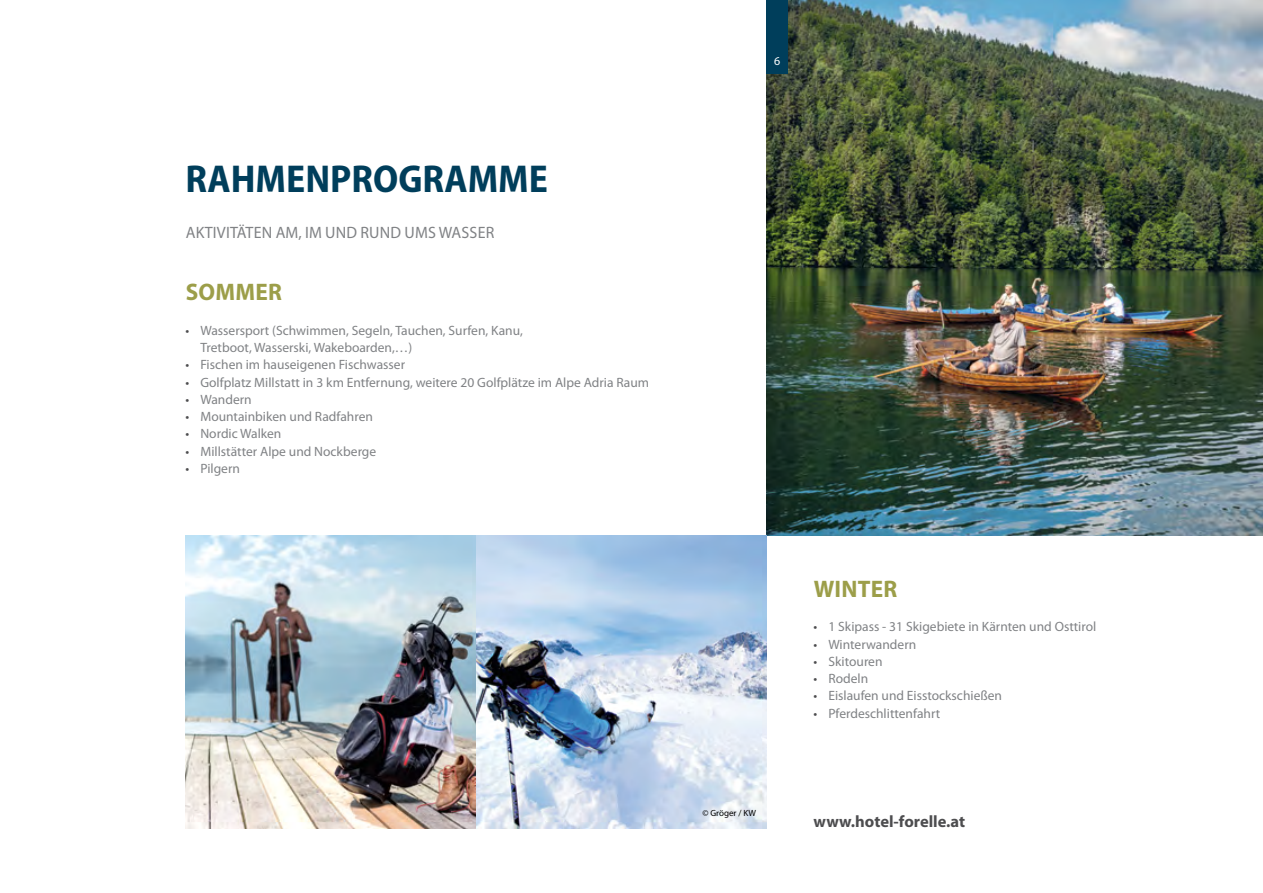
<style>
.page{position:relative;width:1263px;height:893px;background:#fff}
.page>*{position:absolute;margin:0;border:0;box-sizing:border-box;transform-origin:0 0}
.t1{font:700 semi-condensed 39px "Myriad Pro";color:#003e5b}
.t2{font:700 24px "Myriad Pro";letter-spacing:.01em;color:#9c9e49}
.t3{font:16.5px "Myriad Pro";letter-spacing:.01em;color:#808285}
.t4{font:700 16.5px "Myriad Pro";color:#4d4d4f}
.t5{font:13.5px/17.2px "Myriad Pro";color:#808285}
.t6{font:12px "Myriad Pro";color:#fff}
.t7{font:9px "Myriad Pro";color:#000}
.s1{color:#4d4d4f}
</style>
<div class="page">
<img style="left:767px;top:0;width:496px;height:536px">
<div style="left:767px;top:0;width:21px;height:74px;background:#003e5b"></div>
<img style="left:186px;top:536px;width:290px;height:292px">
<img style="left:476px;top:536px;width:291px;height:292px">
<h1 class="t1" style="left:186px;top:157px;width:364px">RAHMENPROGRAMME</h1>
<p class="t3" style="left:186px;top:223px;width:310px">Aktivitäten am, im und rund ums Wass er</p>
<h2 class="t2" style="left:186px;top:279px;width:98px">Sommer</h2>
<p class="t5" style="left:200px;top:322px;width:324px;text-indent:-15px"><span class="s1">•</span> Wassersport (Schwimmen, Segeln, Tauchen, Surfen, Kanu,<br>Tretboot, Wasserski, Wakeboarden,…)</p>
<p class="t5" style="left:186px;top:356px;width:221px"><span class="s1">•</span> Fischen im hauseigenen Fischwasser</p>
<p class="t5" style="left:186px;top:374px;width:465px"><span class="s1">•</span> Golfplatz Millstatt in 3 km Entfernung, weitere 20 Golfplätze im Alpe Adria Raum</p>
<p class="t5" style="left:186px;top:391px;width:68px"><span class="s1">•</span> Wandern</p>
<p class="t5" style="left:186px;top:408px;width:189px"><span class="s1">•</span> Mountainbiken und Radfahren</p>
<p class="t5" style="left:186px;top:425px;width:97px"><span class="s1">•</span> Nordic Walken</p>
<p class="t5" style="left:186px;top:443px;width:192px"><span class="s1">•</span> M illstätter Alpe und Nockberge</p>
<p class="t5" style="left:186px;top:460px;width:56px"><span class="s1">•</span> Pilgern</p>
<p class="t6" style="left:774px;top:55px;width:8px">6</p>
<p class="t7" style="left:702px;top:808px;width:55px">© Gröger / KW</p>
<h2 class="t2" style="left:814px;top:575px;width:85px">Winter</h2>
<p class="t5" style="left:813px;top:618px;width:284px"><span class="s1">•</span> 1 Skipass - 31 Skigebiete in Kärnten und Osttirol</p>
<p class="t5" style="left:813px;top:636px;width:104px"><span class="s1">•</span> Winterwandern</p>
<p class="t5" style="left:813px;top:653px;width:71px"><span class="s1">•</span> Skitouren</p>
<p class="t5" style="left:813px;top:670px;width:56px"><span class="s1">•</span> Rodeln</p>
<p class="t5" style="left:813px;top:687px;width:190px"><span class="s1">•</span> Eislaufen und Eisstockschießen</p>
<p class="t5" style="left:813px;top:705px;width:128px"><span class="s1">•</span> Pferdeschlittenfahrt</p>
<p class="t4" style="left:813px;top:812px;width:153px">www.hotel-forelle.at</p>
</div>
